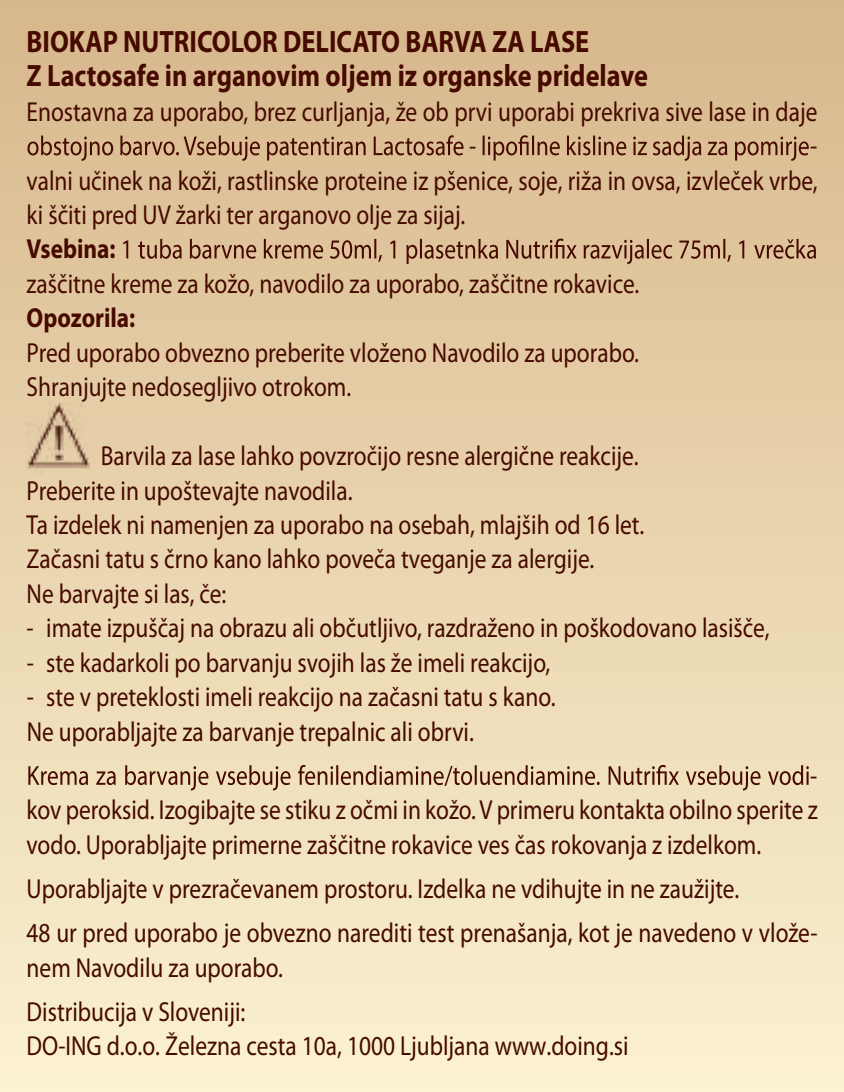
<style>
.page{position:relative;width:844px;height:1092px;background:#fff}
.page>*{position:absolute;margin:0;border:0;box-sizing:border-box;transform-origin:0 0}
.t1{font:700 31.15px/34.3px "Myriad Pro";color:#460a00;scale:.85 1}
.t2{font:27.65px/34.3px "Myriad Pro";color:#460a00;scale:.85 1}
.t3{font:700 27.65px "Myriad Pro";color:#460a00;scale:.85 1}
</style>
<div class="page">
<div style="left:0;top:0;width:843px;height:1091px;background:linear-gradient(to bottom,#d7b78c,#fbf2d0)"></div>
<svg style="left:27px;top:135px;width:781px;height:26px;background:#bd9a76"></svg>
<svg style="left:123px;top:238px;width:692px;height:26px;background:#bf9d7a"></svg>
<svg style="left:28px;top:764px;width:780px;height:26px;background:#d0b898"></svg>
<img style="left:27px;top:404px;width:63px;height:70px">
<p class="t1" style="left:27px;top:23px;width:732px">BIOKAP NUTRICOLOR DELICATO BARVA ZA LASE<br>Z Lactosafe in arganovim oljem iz organske pridelave</p>
<p class="t2" style="left:27px;top:94px;width:931px">Enostavna za uporabo, brez curljanja, že ob prvi uporabi prekriva sive lase in daje</p>
<p class="t2" style="left:810px;top:128px;width:10px">-</p>
<p class="t2" style="left:27px;top:163px;width:931px">valni učinek na koži, rastlinske proteine iz pšenice, soje, riža in ovsa, izvleček vrbe,</p>
<p class="t2" style="left:27px;top:197px;width:517px">ki ščiti pred UV žarki ter arganovo olje za sijaj.</p>
<p class="t3" style="left:27px;top:231px;width:106px">Vsebina:</p>
<p class="t2" style="left:27px;top:266px;width:722px">zaščitne kreme za kožo, navodilo za uporabo, zaščitne rokavice.</p>
<p class="t3" style="left:27px;top:300px;width:129px">Opozorila:</p>
<p class="t2" style="left:27px;top:335px;width:722px">Pred uporabo obvezno preberite vloženo Navodilo za uporabo.<br>Shranjujte nedosegljivo otrokom.</p>
<p class="t2" style="left:27px;top:438px;width:728px;text-indent:74px">Barvila za lase lahko povzročijo resne alergične reakcije.<br>Preberite in upoštevajte navodila.<br>Ta izdelek ni namenjen za uporabo na osebah, mlajših od 16 let.<br>Začasni tatu s črno kano lahko poveča tveganje za alergije.<br>Ne barvajte si las, če:</p>
<p class="t2" style="left:27px;top:610px;width:875px">- imate izpuščaj na obrazu ali občutljivo, razdraženo in poškodovano lasišče,</p>
<p class="t2" style="left:27px;top:644px;width:617px">- ste kadarkoli po barvanju svojih las že imeli reakcijo,</p>
<p class="t2" style="left:27px;top:679px;width:623px">- ste v preteklosti imeli reakcijo na začasni tatu s kano.<br>Ne uporabljajte za barvanje trepalnic ali obrvi.</p>
<p class="t2" style="left:27px;top:757px;width:932px;text-align:justify;text-indent:783px">- kov peroksid. Izogibajte se stiku z očmi in kožo. V primeru kontakta obilno sperite z vodo. Uporabljajte primerne zaščitne rokavice ves čas rokovanja z izdelkom.</p>
<p class="t2" style="left:27px;top:866px;width:931px;line-height:44.1px">Uporabljajte v prezračevanem prostoru. Izdelka ne vdihujte in ne zaužijte.<br>48 ur pred uporabo je obvezno narediti test prenašanja, kot je navedeno v vlože-</p>
<p class="t2" style="left:27px;top:944px;width:303px;line-height:44.1px">nem Navodilu za uporabo.<br>Distribucija v Sloveniji:</p>
<p class="t2" style="left:27px;top:1028px;width:709px">DO-ING d.o.o. Železna cesta 10a, 1000 Ljubljana www.doing.si</p>
</div>
